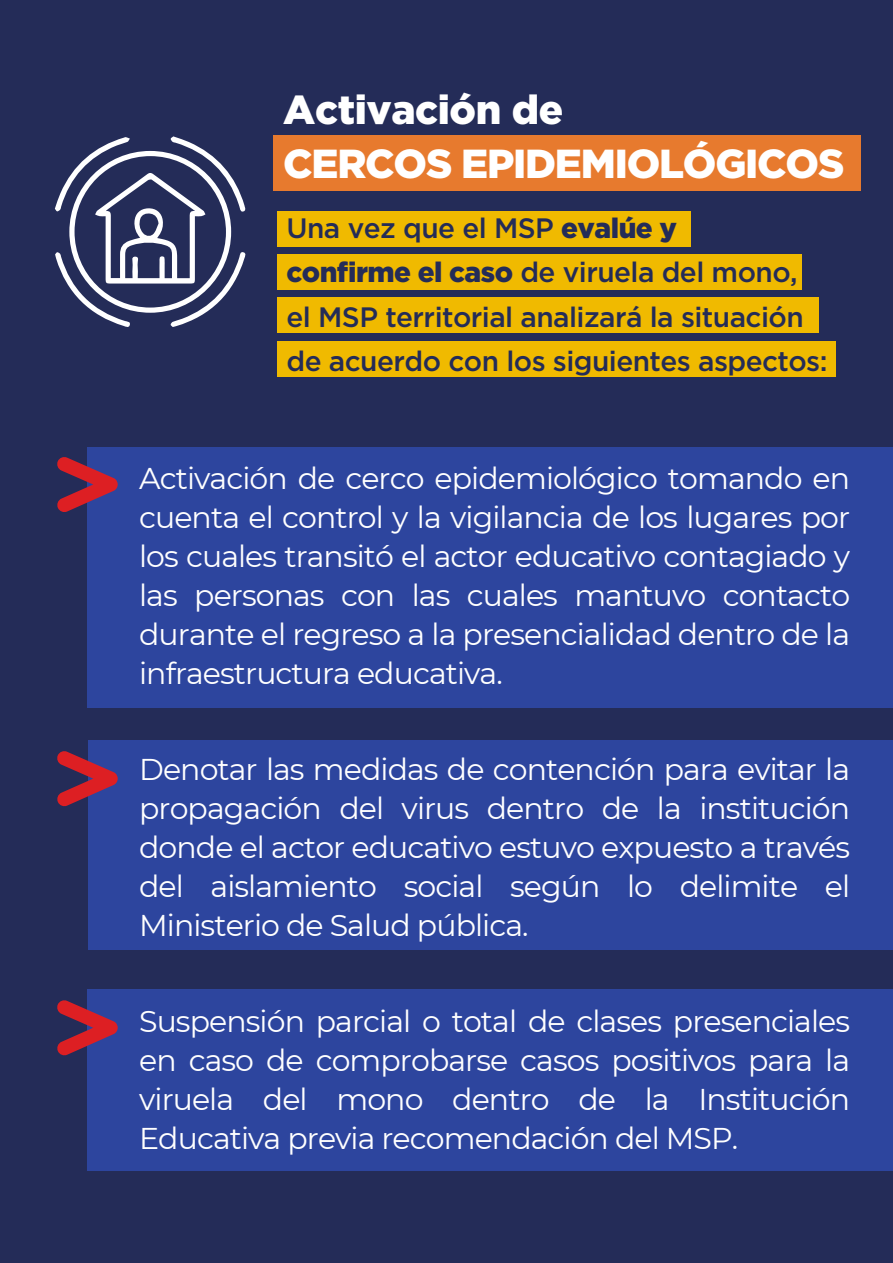
<style>
.page{position:relative;width:893px;height:1263px;background:#242c58}
.page>*{position:absolute;margin:0;border:0;box-sizing:border-box;transform-origin:0 0}
.t1{font:900 40.5px/54px "Gotham";letter-spacing:-.03em;color:#fff}
.t2{font:30px/39px "Montserrat";letter-spacing:-.03em;color:#fff;text-align:justify}
.t3{font:500 28.05px/44.5px "Gotham";letter-spacing:-.02em;color:#242c58}
.s1{font-weight:900}
</style>
<div class="page">
<div style="left:87px;top:447px;width:806px;height:261px;background:#2d459e"></div>
<div style="left:89px;top:740px;width:804px;height:210px;background:#2d459e"></div>
<div style="left:87px;top:990px;width:806px;height:181px;background:#2d459e"></div>
<div style="left:277px;top:211px;width:413px;height:35px;background:#f0ba00"></div>
<div style="left:277px;top:254px;width:524px;height:36px;background:#f0ba00"></div>
<div style="left:277px;top:298px;width:542px;height:35px;background:#f0ba00"></div>
<div style="left:277px;top:341px;width:559px;height:35px;background:#f0ba00"></div>
<div style="left:273px;top:135px;width:588px;height:55px;background:#e77a2e"></div>
<svg style="left:57px;top:457px;width:61px;height:55px"></svg>
<svg style="left:57px;top:750px;width:61px;height:57px"></svg>
<svg style="left:57px;top:1000px;width:61px;height:56px"></svg>
<svg style="left:55px;top:136px;width:191px;height:191px"></svg>
<h1 class="t1" style="left:283px;top:82px;width:563px">Activación de<br>CERCOS EPIDEMIOLÓGICOS</h1>
<p class="t3" style="left:286px;top:205px;width:542px">Una vez que el MSP <span class="s1">evalúe y<br>confirme el caso</span> de viruela del mono, el MSP territorial analizará la situación de acuerdo con los siguientes aspectos:</p>
<p class="t2" style="left:139px;top:458px;width:712px">Activación de cerco epidemiológico tomando en cuenta el control y la vigilancia de los lugares por los cuales transitó el actor educativo contagiado y las personas con las cuales mantuvo contacto durante el regreso a la presencialidad dentro de la infraestructura educativa.</p>
<p class="t2" style="left:139px;top:749px;width:712px">Denotar las medidas de contención para evitar la propagación del virus dentro de la institución donde el actor educativo estuvo expuesto a través del aislamiento social según lo delimite el Ministerio de Salud pública.</p>
<p class="t2" style="left:139px;top:1001px;width:712px">Suspensión parcial o total de clases presenciales en caso de comprobarse casos positivos para la viruela del mono dentro de la Institución Educativa previa recomendación del MSP.</p>
</div>
